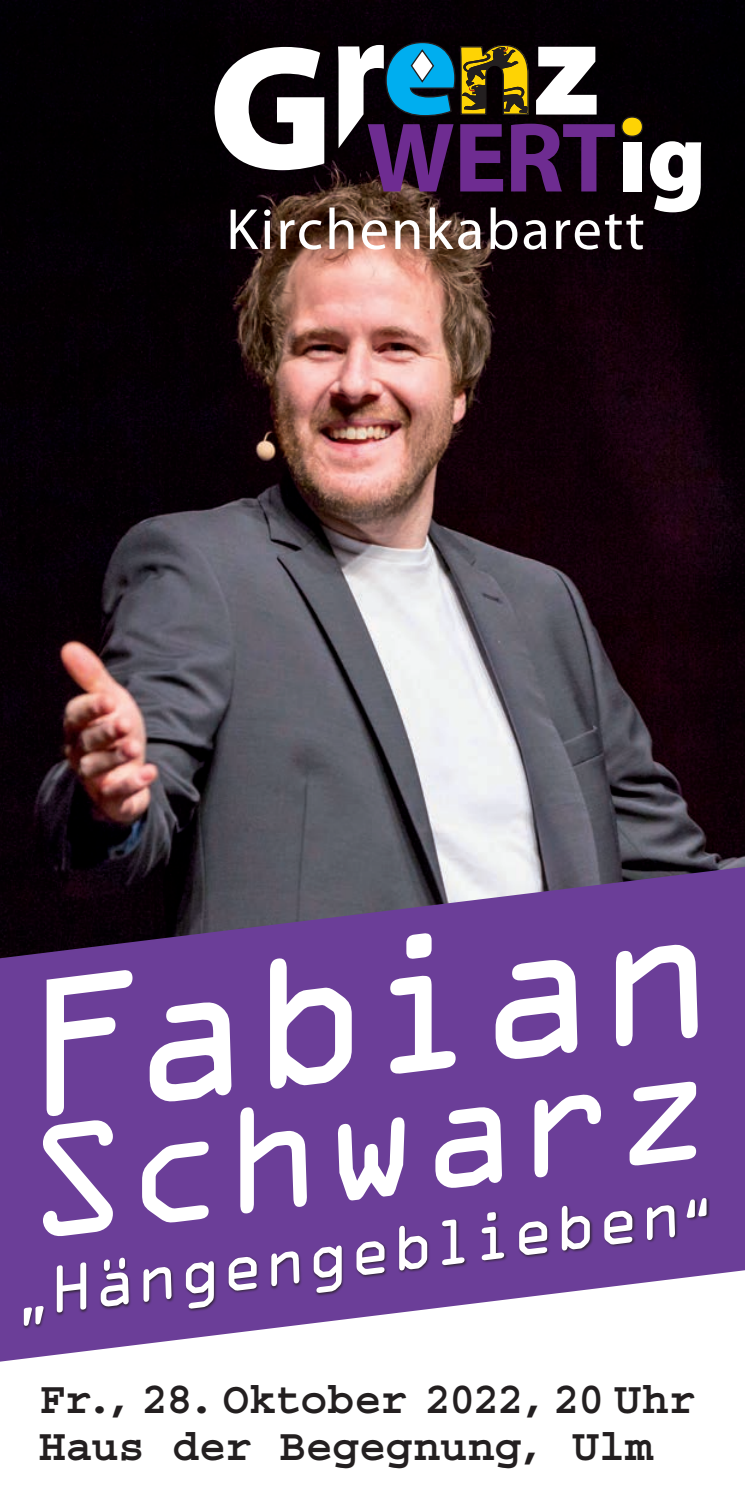
<style>
.page{position:relative;width:745px;height:1489px;background:#fff}
.page>*{position:absolute;margin:0;border:0;box-sizing:border-box;transform-origin:0 0}
.t1{font:175px "OCRA Std";color:#fff}
.t2{font:142.5px "OCRA Std";color:#fff}
.t3{font:60px "OCRA Std";color:#fff}
.t4{font:700 45px/47.5px "Courier";letter-spacing:-.015em;color:#231f20}
.s1{font-size:45px}
</style>
<div class="page">
<img style="left:0;top:0;width:744px;height:866px">
<svg style="left:0;top:866px;width:744px;height:495px;background:#704c95"></svg>
<div style="left:23px;top:1197px;width:686px;height:132px;background:#231f20;opacity:.75"></div>
<svg style="left:214px;top:47px;width:110px;height:123px"></svg>
<div style="left:621px;top:117px;width:21px;height:19px;background:#fed304;border-radius:50%"></div>
<div style="left:620px;top:116px;width:22px;height:21px;border:1px solid #231f20;border-radius:50%"></div>
<svg style="left:230px;top:210px;width:28px;height:39px"></svg>
<div style="left:264px;top:221px;width:6px;height:28px;background:#fff"></div>
<div style="left:264px;top:209px;width:6px;height:7px;background:#fff;border-radius:50%"></div>
<svg style="left:280px;top:220px;width:41px;height:29px"></svg>
<svg style="left:329px;top:207px;width:24px;height:42px"></svg>
<svg style="left:361px;top:220px;width:25px;height:29px"></svg>
<svg style="left:395px;top:220px;width:24px;height:29px"></svg>
<svg style="left:429px;top:207px;width:51px;height:42px"></svg>
<svg style="left:490px;top:207px;width:27px;height:42px"></svg>
<svg style="left:523px;top:220px;width:23px;height:29px"></svg>
<svg style="left:555px;top:214px;width:87px;height:35px"></svg>
<svg style="left:338px;top:41px;width:276px;height:150px;background:#4e475a"></svg>
<div style="left:622px;top:142px;width:18px;height:49px;background:#fff"></div>
<svg style="left:649px;top:141px;width:51px;height:71px"></svg>
<h1 class="t1" style="left:9px;top:976px;width:698px;rotate:-7deg">Fabian</h1>
<h2 class="t2" style="left:13px;top:1123px;width:693px;rotate:-7deg">Schwarz</h2>
<h3 class="t3" style="left:12px;top:1268px;width:701px;rotate:-7deg"><span class="s1">„</span>Hängengeblieben<span class="s1">“</span></h3>
<p class="t4" style="left:39px;top:1376px;width:658px">Fr., 28. Oktober 2022, 20 Uhr<br>Haus der Begegnung, Ulm</p>
</div>
